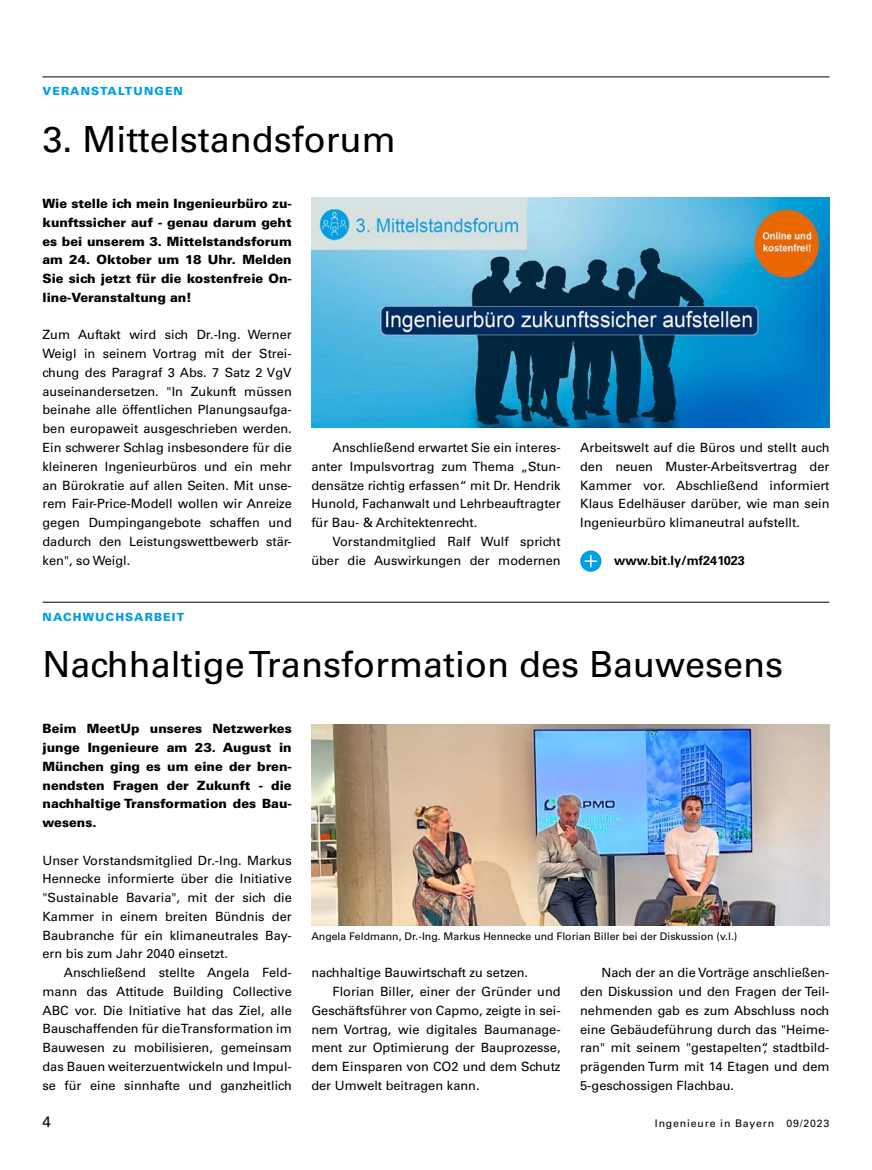
<style>
.page{position:relative;width:872px;height:1170px;background:#fff}
.page>*{position:absolute;margin:0;border:0;box-sizing:border-box;transform-origin:0 0}
.t1{font:36px "Univers LT Std";color:#000}
.t2{font:15px "Univers LT Std";color:#000}
.t3{font:12.75px/18.8px "Univers LT Std";color:#000;text-align:justify}
.t4{font:900 12.75px/18.8px "Univers LT Std";color:#000;text-align:justify}
.t5{font:700 12.75px "Univers LT Std";color:#000}
.t6{font:900 11.25px "Univers LT Std";letter-spacing:.1em;color:#009ee3}
.t7{font:10.5px "Univers LT Std";color:#000}
.t8{font:10.5px "Univers LT Std";letter-spacing:.08em;color:#000}
</style>
<div class="page">
<hr style="left:43px;top:76px;width:786px;height:1px;background:#000">
<hr style="left:43px;top:601px;width:786px;height:1px;background:#000">
<img style="left:311px;top:724px;width:518px;height:201px">
<img style="left:311px;top:197px;width:518px;height:230px">
<svg style="left:580px;top:550px;width:21px;height:21px"></svg>
<p class="t6" style="left:43px;top:84px;width:142px">VERANSTALTUNGEN</p>
<h1 class="t1" style="left:43px;top:117px;width:355px">3. Mittelstandsforum</h1>
<p class="t4" style="left:43px;top:194px;width:251px">Wie stelle ich mein Ingenieurbüro zu&shy;kunftssicher auf - genau darum geht es bei unserem 3. Mittelstandsforum am 24. Oktober um 18 Uhr. Melden Sie sich jetzt für die kostenfreie On&shy;line-Veranstaltung an!</p>
<p class="t3" style="left:43px;top:325px;width:251px">Zum Auftakt wird sich Dr.-Ing. Werner Weigl in seinem Vortrag mit der Strei&shy;chung des Paragraf 3 Abs. 7 Satz 2 VgV auseinandersetzen. "In Zukunft müssen beinahe alle öffentlichen Planungsaufga&shy;ben europaweit ausgeschrieben werden.<br>Ein schwerer Schlag insbesondere für die kleineren Ingenieurbüros und ein mehr an Bürokratie auf allen Seiten. Mit unse&shy;rem Fair-Price-Modell wollen wir Anreize gegen Dumpingangebote schaffen und dadurch den Leistungswettbewerb stär&shy;ken", so Weigl.</p>
<p class="t6" style="left:43px;top:609px;width:143px">NACHWUCHSARBEIT</p>
<p class="t3" style="left:311px;top:438px;width:251px;text-indent:21px">Anschließend erwartet Sie ein interes&shy;anter Impulsvortrag zum Thema „Stun&shy;densätze richtig erfassen“ mit Dr. Hendrik Hunold, Fachanwalt und Lehrbeauftragter für Bau- &amp; Architektenrecht.</p>
<p class="t3" style="left:311px;top:532px;width:251px;text-align:right">Vorstandmitglied Ralf Wulf spricht über die Auswirkungen der modernen</p>
<p class="t3" style="left:580px;top:438px;width:251px">Arbeitswelt auf die Büros und stellt auch den neuen Muster-Arbeitsvertrag der Kammer vor. Abschließend informiert Klaus Edelhäuser darüber, wie man sein Ingenieurbüro klimaneutral aufstellt.</p>
<p class="t5" style="left:614px;top:552px;width:132px">www.bit.ly/mf241023</p>
<h1 class="t1" style="left:43px;top:642px;width:742px">Nachhaltige Transformation des Bauwesens</h1>
<p class="t4" style="left:43px;top:719px;width:251px">Beim MeetUp unseres Netzwerkes junge Ingenieure am 23. August in München ging es um eine der bren&shy;nendsten Fragen der Zukunft - die nachhaltige Transformation des Bau&shy;wesens.</p>
<p class="t3" style="left:43px;top:850px;width:251px">Unser Vorstandsmitglied Dr.-Ing. Markus Hennecke informierte über die Initiative "Sustainable Bavaria", mit der sich die Kammer in einem breiten Bündnis der Baubranche für ein klimaneutrales Bay&shy;ern bis zum Jahr 2040 einsetzt.</p>
<p class="t3" style="left:43px;top:963px;width:251px;text-indent:21px">Anschließend stellte Angela Feld&shy;mann das Attitude Building Collective ABC vor. Die Initiative hat das Ziel, alle Bauschaffenden für die Transformation im Bauwesen zu mobilisieren, gemeinsam das Bauen weiterzuentwickeln und Impul&shy;se für eine sinnhafte und ganzheitlich</p>
<p class="t3" style="left:311px;top:963px;width:218px">nachhaltige Bauwirtschaft zu setzen.</p>
<p class="t7" style="left:311px;top:929px;width:427px">Angela Feldmann, Dr.-Ing. Markus Hennecke und Florian Biller bei der Diskussion (v.l.)</p>
<p class="t3" style="left:580px;top:963px;width:251px;text-indent:21px">Nach der an die Vorträge anschließen&shy;den Diskussion und den Fragen der Teil&shy;nehmenden gab es zum Abschluss noch eine Gebäudeführung durch das "Heime&shy;ran" mit seinem "gestapelten“, stadtbild&shy;prägenden Turm mit 14 Etagen und dem 5-geschossigen Flachbau.</p>
<p class="t3" style="left:332px;top:982px;width:229px">Florian Biller, einer der Gründer und</p>
<p class="t3" style="left:311px;top:1000px;width:251px">Geschäftsführer von Capmo, zeigte in sei-</p>
<p class="t3" style="left:311px;top:1019px;width:251px">nem Vortrag, wie digitales Baumanage-</p>
<p class="t3" style="left:311px;top:1038px;width:251px">ment zur Optimierung der Bauprozesse,</p>
<p class="t3" style="left:311px;top:1057px;width:251px">dem Einsparen von CO2 und dem Schutz</p>
<p class="t3" style="left:311px;top:1075px;width:170px">der Umwelt beitragen kann.</p>
<p class="t2" style="left:43px;top:1112px;width:10px">4</p>
<p class="t8" style="left:655px;top:1117px;width:176px">Ingenieure in Bayern 09/2023</p>
</div>
